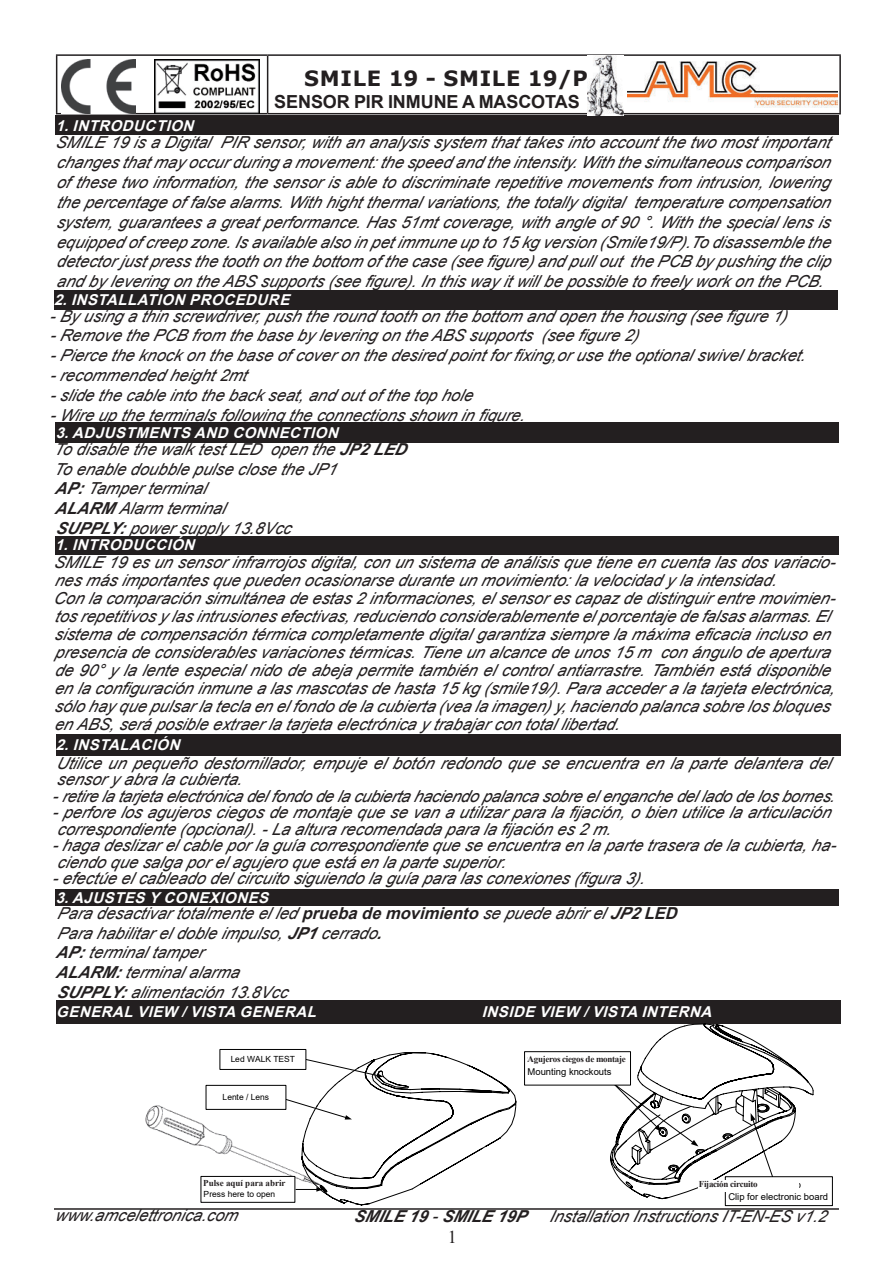
<style>
.page{position:relative;width:893px;height:1263px;background:#fff}
.page>*{position:absolute;margin:0;border:0;box-sizing:border-box;transform-origin:0 0}
.t1{font:700 21px "Verdana";letter-spacing:.035em;color:#231f20}
.t2{font:700 18px "Arial";letter-spacing:-.005em;color:#231f20}
.t3{font:18px "Times New Roman";color:#231f20}
.t4{font:italic 16.5px/19.8px "Arial";color:#231f20}
.t5{font:italic 700 16.5px "Arial";color:#231f20}
.t6{font:italic 700 15px "Arial";letter-spacing:.035em;color:#fff}
.t7{font:9.45px/11.4px "Arial";letter-spacing:.005em;color:#000}
.t8{font:700 9px "Times New Roman";letter-spacing:-.03em;color:#231f20}
.t9{font:700 9px "Times New Roman";color:#231f20}
.t10{font:8.4px/10.2px "Arial";letter-spacing:.005em;color:#000}
.s1{font-weight:700}
.s2{font-weight:400}
</style>
<div class="page">
<hr style="left:54px;top:1208px;width:785px;height:2px;background:#231f20">
<img style="left:145px;top:1102px;width:140px;height:101px">
<hr style="left:56px;top:54px;width:212px;height:2px;background:#231f20">
<hr style="left:56px;top:56px;width:1px;height:57px;background:#231f20">
<hr style="left:268px;top:54px;width:355px;height:2px;background:#231f20">
<hr style="left:267px;top:56px;width:1px;height:57px;background:#231f20">
<hr style="left:623px;top:54px;width:218px;height:2px;background:#231f20">
<hr style="left:622px;top:56px;width:2px;height:57px;background:#231f20">
<hr style="left:839px;top:56px;width:2px;height:57px;background:#231f20">
<hr style="left:56px;top:113px;width:212px;height:1px;background:#231f20">
<hr style="left:268px;top:113px;width:355px;height:1px;background:#231f20">
<hr style="left:623px;top:113px;width:218px;height:1px;background:#231f20">
<img style="left:627px;top:61px;width:211px;height:46px">
<div style="left:56px;top:116px;width:783px;height:19px;background:#231f20"></div>
<div style="left:54px;top:290px;width:783px;height:19px;background:#231f20"></div>
<div style="left:56px;top:422px;width:783px;height:20px;background:#231f20"></div>
<div style="left:55px;top:536px;width:783px;height:18px;background:#231f20"></div>
<div style="left:56px;top:734px;width:784px;height:21px;background:#231f20"></div>
<div style="left:56px;top:889px;width:783px;height:17px;background:#231f20"></div>
<div style="left:56px;top:1000px;width:425px;height:23px;background:#231f20"></div>
<div style="left:481px;top:1000px;width:360px;height:23px;background:#231f20"></div>
<div style="left:201px;top:1176px;width:94px;height:26px;background:#fff"></div>
<div style="left:201px;top:1176px;width:94px;height:26px;border:1px solid #000"></div>
<div style="left:220px;top:1049px;width:86px;height:21px;border:1px solid #000"></div>
<svg style="left:285px;top:1052px;width:231px;height:153px"></svg>
<div style="left:206px;top:1085px;width:80px;height:24px;background:#fff"></div>
<div style="left:206px;top:1085px;width:80px;height:25px;border:1px solid #000"></div>
<div style="left:524px;top:1051px;width:107px;height:34px;border:1px solid #000"></div>
<svg style="left:610px;top:1023px;width:204px;height:176px"></svg>
<div style="left:725px;top:1177px;width:107px;height:28px;background:#fff"></div>
<div style="left:725px;top:1176px;width:108px;height:30px;border:1px solid #000"></div>
<img style="left:61px;top:59px;width:75px;height:54px">
<img style="left:154px;top:59px;width:106px;height:54px">
<img style="left:587px;top:56px;width:36px;height:59px">
<div style="left:202px;top:1180px;width:89px;height:9px;background:#fff"></div>
<div style="left:528px;top:1056px;width:100px;height:9px;background:#fff"></div>
<div style="left:698px;top:1180px;width:100px;height:12px;background:#fff"></div>
<p class="t1" style="left:304px;top:70px;width:285px">SMILE 19 - SMILE 19/P</p>
<p class="t2" style="left:274px;top:95px;width:307px">SENSOR PIR INMUNE A MASCOTAS</p>
<p class="t6" style="left:56px;top:120px;width:143px">1.INTRODUCTION</p>
<p class="t4" style="left:55px;top:134px;width:780px">SMILE 19 is a Digital PIR sensor,with an analysis system that takes into account the two most imp ortant changes that may occur during a movement:the sp eed and the intensity.With the simultaneous comparison of these two information, the sensor is able to discriminate rep etitive movements from intrusion, lowering the p ercentage of false alarms.With hight thermal variations,the totally digital temp erature comp ensation system, guarantees a great p erformance. Has 5 1mt coverage, with angle of 90 °. With the sp ecial lens is equipp ed of creep zone.Is available also in p et immune up to 15 kg version (Smile19/P) .To disassemble the detector just press the tooth on the bottom of the case (see figure) and p ull out the PCB by p ushing the clip and by levering on the ABS supports (see figure).In this way it will be possible to freely work on the PCB.</p>
<p class="t6" style="left:54px;top:294px;width:240px">2.INSTALLATION PROCEDURE</p>
<p class="t4" style="left:49px;top:307px;width:761px">-By using a thin screwdriver,p ush the round tooth on the bottom and op en the housing (see figure 1) -Remove the PCB from the base by levering on the ABS supp orts (see figure 2)<br>-Pierce the knock on the base of cover on the desired p oint for fixing,or use the op tional swivel bracket. -recommended height 2mt<br>-slide the cable into the back seat,and out of the top hole<br>-Wire up the terminals following the connections shown in figure.</p>
<p class="t6" style="left:56px;top:427px;width:287px">3.ADJUSTMENTS AND CONNECTION</p>
<p class="t4" style="left:54px;top:441px;width:354px">To disable the walk test LED open the <span class="s1">JP2 LED<br></span>To enable doubble p ulse close the JP 1<br><span class="s1">AP:</span>Tamper terminal<br><span class="s1">ALARM</span> Alarm terminal<br><span class="s1">SUPPLY:</span>power supply 13.8Vcc</p>
<p class="t4" style="left:53px;top:555px;width:787px;line-height:18px">SMILE 19 es un sensor infrarrojos digital,con un sistema de análisis que tiene en cuenta las dos variacio&shy;nes más importantes que p ueden ocasionarse durante un movimiento:la velocidad y la intensidad.<br>Con la comparación simultánea de estas 2 informaciones,el sensor es capaz de distinguir entre movimien&shy;tos rep etitivos y las intrusiones efectivas,reduciendo considerablemente el p orcentaje de falsas alarmas.El sistema de comp ensación térmica completamente digital garantiza siempre la máxima eficacia incluso en presencia de considerables variaciones térmicas.Tiene un alcance de unos 15 m con ángulo de ap ertura de 90 ° y la lente esp ecial nido de abeja p ermite también el control antiarrastre. También está disp onible en la configuración inmune a las mascotas de hasta 15 kg (smile19/).Para acceder a la tarjeta electrónica, sólo hay que p ulsar la tecla en el fondo de la cubierta (vea la imagen) y,haciendo p alanca sobre los bloques en ABS,será p osible extraer la tarjeta electrónica y trabajar con total libertad.</p>
<p class="t6" style="left:55px;top:540px;width:145px">1.INTRODUCCIÓN</p>
<p class="t6" style="left:56px;top:739px;width:129px">2.INSTALACIÓN</p>
<p class="t4" style="left:52px;top:756px;width:788px;line-height:16.5px">Utilice un p equeño destornillador, emp uje el botón redondo que se encuentra en la parte delantera del sensor y abra la cubierta.<br>-retire la tarjeta electrónica del fondo de la cubierta haciendo p alanca sobre el enganche del lado de losbornes.</p>
<p class="t4" style="left:52px;top:804px;width:784px">- p erfore los agujeros ciegos de montaje que se van a utilizar p ara la fijación, o bien utilice la articulación</p>
<p class="t4" style="left:57px;top:821px;width:560px">corresp ondiente (op cional).-La altura recomendada para la fijación es 2 m.</p>
<p class="t4" style="left:52px;top:837px;width:789px">-haga deslizar el cable p or la guía corresp ondiente que se encuentra en la parte trasera de la cubierta,ha-</p>
<p class="t4" style="left:57px;top:854px;width:454px">ciendo que salga por el agujero que está en la parte superior.</p>
<p class="t4" style="left:52px;top:870px;width:598px">-efectúe el cableado del circuito siguiendo la guía p ara las conexiones (figura 3) .</p>
<p class="t6" style="left:56px;top:892px;width:218px">3.AJUSTES Y CONEXIONES</p>
<p class="t4" style="left:56px;top:904px;width:627px">Para desactivar totalmente el led <span class="s1">PRUEBA DE MOVIMIENTO</span> se p uede abrir el <span class="s1">JP2</span> <span class="s1">LED </span>Para habilitar el doble impulso,<span class="s1">JP1</span> cerrado<span class="s1">.<br>AP:</span>terminal tamper<br><span class="s1">ALARM:</span>terminal alarma<br><span class="s1">SUPPLY:</span>alimentación 13.8Vcc</p>
<p class="t6" style="left:56px;top:1006px;width:265px">GENERAL VIEW / VISTA GENERAL</p>
<p class="t6" style="left:482px;top:1006px;width:231px">INSIDE VIEW / VISTA INTERNA</p>
<p class="t10" style="left:231px;top:1054px;width:66px">Led WALK TEST</p>
<p class="t10" style="left:223px;top:1093px;width:48px">Lente / Lens</p>
<p class="t8" style="left:528px;top:1056px;width:100px">Agujeros ciegos de montaje</p>
<p class="t7" style="left:528px;top:1055px;width:99px">Sfondabili per fissaggio<br>Mounting knockouts</p>
<p class="t9" style="left:203px;top:1180px;width:84px">Pulse aquí para abrir</p>
<p class="t10" style="left:204px;top:1179px;width:86px">Premere qui per aprire<br>Press here to open</p>
<p class="t8" style="left:699px;top:1180px;width:60px">Fijación circuito</p>
<p class="t7" style="left:728px;top:1191px;width:101px">Clip for electronic board</p>
<p class="t4" style="left:55px;top:1207px;width:188px">www.amcelettronica.com</p>
<p class="t5" style="left:354px;top:1210px;width:174px">SMILE 19 <span class="s2">-</span>SMILE 19P</p>
<p class="t4" style="left:549px;top:1208px;width:279px">Installation Instructions IT-EN-ES v1.2</p>
<p class="t3" style="left:448px;top:1226px;width:10px">1</p>
</div>
